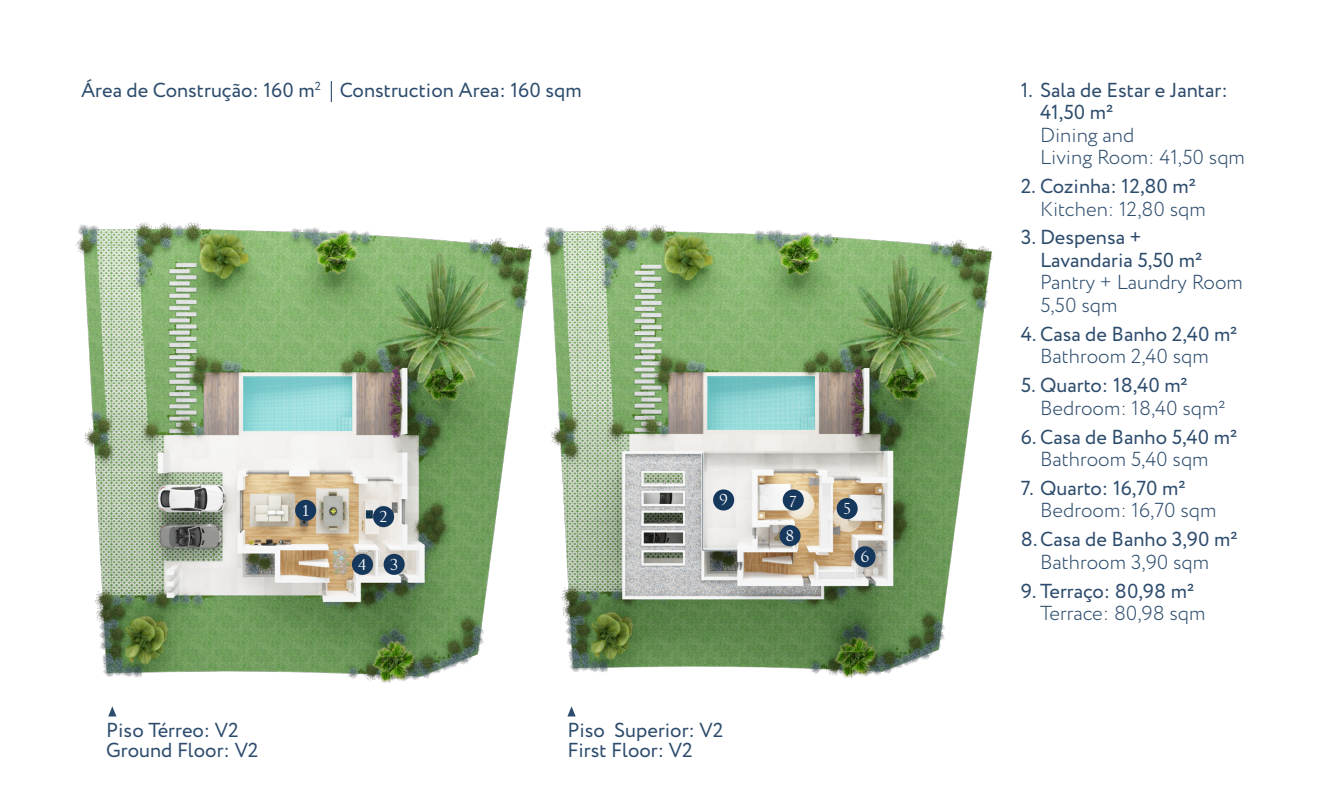
<style>
.page{position:relative;width:1340px;height:810px;background:#fff}
.page>*{position:absolute;margin:0;border:0;box-sizing:border-box;transform-origin:0 0}
.t1{font:20.25px/22.5px "Circe";color:#2d4c6d}
.t2{font:300 20.25px/22.5px "Circe";color:#2d4c6d}
.t3{font:14.17px "History Pro Two";color:#fff}
</style>
<div class="page">
<img style="left:76px;top:222px;width:457px;height:461px">
<img style="left:542px;top:224px;width:451px;height:454px">
<div style="left:854px;top:546px;width:21px;height:21px;background:#16385d;border-radius:50%"></div>
<div style="left:779px;top:525px;width:21px;height:21px;background:#16385d;border-radius:50%"></div>
<div style="left:782px;top:489px;width:21px;height:22px;background:#16385d;border-radius:50%"></div>
<div style="left:295px;top:500px;width:21px;height:21px;background:#16385d;border-radius:50%"></div>
<div style="left:373px;top:506px;width:21px;height:21px;background:#16385d;border-radius:50%"></div>
<div style="left:383px;top:554px;width:22px;height:21px;background:#16385d;border-radius:50%"></div>
<div style="left:352px;top:554px;width:21px;height:21px;background:#16385d;border-radius:50%"></div>
<div style="left:836px;top:498px;width:21px;height:21px;background:#16385d;border-radius:50%"></div>
<div style="left:713px;top:489px;width:21px;height:22px;background:#16385d;border-radius:50%"></div>
<svg style="left:108px;top:706px;width:8px;height:10px"></svg>
<svg style="left:567px;top:706px;width:8px;height:10px"></svg>
<svg style="left:331px;top:81px;width:1px;height:21px"></svg>
<p class="t1" style="left:81px;top:79px;width:502px">Área de Construção: 160 m<sup>2</sup> Construction Area: 160 sqm</p>
<p class="t3" style="left:302px;top:502px;width:9px">1</p>
<p class="t3" style="left:379px;top:509px;width:9px">2</p>
<p class="t3" style="left:358px;top:556px;width:10px">4</p>
<p class="t3" style="left:390px;top:556px;width:10px">3</p>
<p class="t3" style="left:719px;top:492px;width:9px">9</p>
<p class="t3" style="left:789px;top:494px;width:9px">7</p>
<p class="t3" style="left:785px;top:528px;width:10px">8</p>
<p class="t3" style="left:843px;top:501px;width:9px">5</p>
<p class="t3" style="left:861px;top:549px;width:9px">6</p>
<p class="t1" style="left:106px;top:720px;width:154px;line-height:20.2px">Piso Térreo: V2<br>Ground Floor: V2</p>
<p class="t1" style="left:567px;top:720px;width:158px;line-height:20.2px">Piso Superior: V2<br>First Floor: V2</p>
<p class="t1" style="left:1040px;top:79px;width:189px;text-indent:-19px">1. Sala de Estar e Jantar:<br>41,50 m²</p>
<p class="t2" style="left:1040px;top:124px;width:206px">Dining and<br>Living Room: 41,50 sqm</p>
<p class="t1" style="left:1020px;top:176px;width:176px">2. Cozinha: 12,80 m²</p>
<p class="t2" style="left:1040px;top:198px;width:167px">Kitchen: 12,80 sqm</p>
<p class="t1" style="left:1040px;top:227px;width:163px;text-indent:-19px">3. Despensa +<br>Lavandaria 5,50 m²</p>
<p class="t2" style="left:1040px;top:272px;width:204px">Pantry + Laundry Room<br>5,50 sqm</p>
<p class="t1" style="left:1020px;top:323px;width:218px">4. Casa de Banho 2,40 m²</p>
<p class="t2" style="left:1040px;top:346px;width:170px">Bathroom 2,40 sqm</p>
<p class="t1" style="left:1020px;top:375px;width:168px">5. Quarto: 18,40 m²</p>
<p class="t2" style="left:1040px;top:397px;width:187px">Bedroom: 18,40 sqm²</p>
<p class="t1" style="left:1020px;top:426px;width:218px">6. Casa de Banho 5,40 m²</p>
<p class="t2" style="left:1040px;top:448px;width:170px">Bathroom 5,40 sqm</p>
<p class="t1" style="left:1020px;top:477px;width:166px">7. Quarto: 16,70 m²</p>
<p class="t2" style="left:1040px;top:500px;width:178px">Bedroom: 16,70 sqm</p>
<p class="t1" style="left:1020px;top:529px;width:218px">8. Casa de Banho 3,90 m²</p>
<p class="t2" style="left:1040px;top:551px;width:170px">Bathroom 3,90 sqm</p>
<p class="t1" style="left:1020px;top:580px;width:175px">9. Terraço: 80,98 m²</p>
<p class="t2" style="left:1040px;top:602px;width:167px">Terrace: 80,98 sqm</p>
</div>
